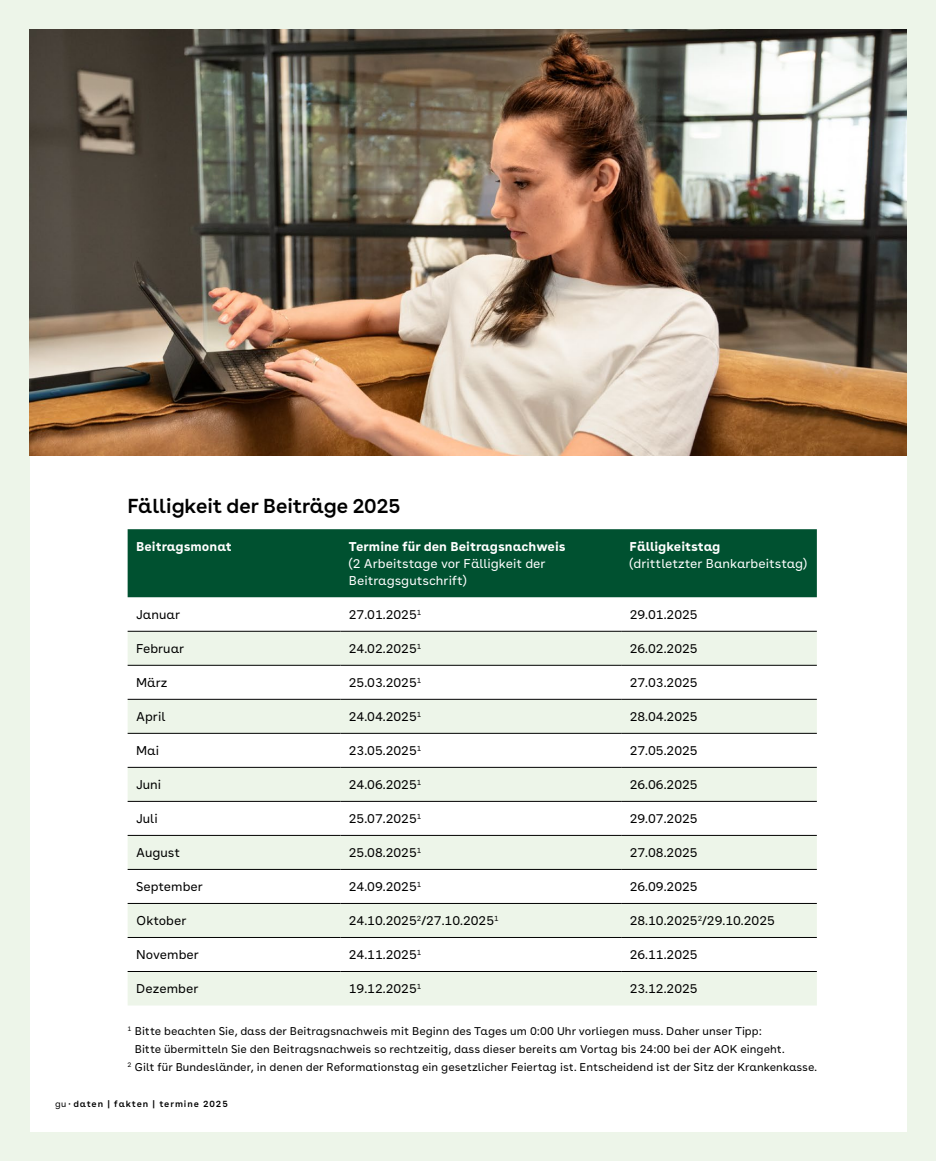
<style>
.page{position:relative;width:936px;height:1161px;background:#fff}
.page>*{position:absolute;margin:0;border:0;box-sizing:border-box;transform-origin:0 0}
.t1{font:600 20.25px "AOK Buenos Aires";color:#000}
.t2{font:12.75px "AOK Buenos Aires Text";color:#000}
.t3{font:12.75px/17.2px "AOK Buenos Aires Text";color:#fff}
.t4{font:700 12.75px "AOK Buenos Aires Text";color:#fff}
.t5{font:11.25px "AOK Buenos Aires Text";color:#000}
.t6{font:600 9px "AOK Buenos Aires Text";letter-spacing:.1em;color:#000}
.s1{font-weight:400}
</style>
<div class="page">
<div style="left:0;top:0;width:935px;height:1161px;background:#edf5e9"></div>
<div style="left:30px;top:30px;width:876px;height:1101px;background:#fff"></div>
<div style="left:128px;top:529px;width:688px;height:68px;background:#005130"></div>
<svg style="left:128px;top:632px;width:688px;height:373px;fill:#edf5e9"></svg>
<hr style="left:128px;top:631px;width:212px;height:1px;background:#000">
<hr style="left:340px;top:631px;width:281px;height:1px;background:#000">
<hr style="left:621px;top:631px;width:195px;height:1px;background:#000">
<hr style="left:128px;top:665px;width:212px;height:1px;background:#000">
<hr style="left:340px;top:665px;width:281px;height:1px;background:#000">
<hr style="left:621px;top:665px;width:195px;height:1px;background:#000">
<hr style="left:128px;top:699px;width:212px;height:1px;background:#000">
<hr style="left:340px;top:699px;width:281px;height:1px;background:#000">
<hr style="left:621px;top:699px;width:195px;height:1px;background:#000">
<hr style="left:128px;top:733px;width:212px;height:1px;background:#000">
<hr style="left:340px;top:733px;width:281px;height:1px;background:#000">
<hr style="left:621px;top:733px;width:195px;height:1px;background:#000">
<hr style="left:128px;top:767px;width:212px;height:1px;background:#000">
<hr style="left:340px;top:767px;width:281px;height:1px;background:#000">
<hr style="left:621px;top:767px;width:195px;height:1px;background:#000">
<hr style="left:128px;top:801px;width:212px;height:1px;background:#000">
<hr style="left:340px;top:801px;width:281px;height:1px;background:#000">
<hr style="left:621px;top:801px;width:195px;height:1px;background:#000">
<hr style="left:128px;top:835px;width:212px;height:1px;background:#000">
<hr style="left:340px;top:835px;width:281px;height:1px;background:#000">
<hr style="left:621px;top:835px;width:195px;height:1px;background:#000">
<hr style="left:128px;top:869px;width:212px;height:1px;background:#000">
<hr style="left:340px;top:869px;width:281px;height:1px;background:#000">
<hr style="left:621px;top:869px;width:195px;height:1px;background:#000">
<hr style="left:128px;top:903px;width:212px;height:1px;background:#000">
<hr style="left:340px;top:903px;width:281px;height:1px;background:#000">
<hr style="left:621px;top:903px;width:195px;height:1px;background:#000">
<hr style="left:128px;top:937px;width:212px;height:1px;background:#000">
<hr style="left:340px;top:937px;width:281px;height:1px;background:#000">
<hr style="left:621px;top:937px;width:195px;height:1px;background:#000">
<hr style="left:128px;top:971px;width:212px;height:1px;background:#000">
<hr style="left:340px;top:971px;width:281px;height:1px;background:#000">
<hr style="left:621px;top:971px;width:195px;height:1px;background:#000">
<img style="left:30px;top:30px;width:876px;height:425px">
<h1 class="t1" style="left:128px;top:489px;width:274px">Fälligkeit der Beiträge 2025</h1>
<p class="t4" style="left:136px;top:535px;width:97px">Beitragsmonat</p>
<p class="t4" style="left:349px;top:535px;width:218px">Termine für den Beitragsnachweis</p>
<p class="t3" style="left:349px;top:554px;width:198px">(2 Arbeitstage vor Fälligkeit der<br>Beitragsgutschrift)</p>
<p class="t4" style="left:629px;top:535px;width:92px">Fälligkeitstag</p>
<p class="t3" style="left:629px;top:554px;width:179px">(drittletzter Bankarbeitstag)</p>
<p class="t2" style="left:136px;top:604px;width:45px">Januar</p>
<p class="t2" style="left:349px;top:604px;width:74px">27.01.2025<sup>1</sup></p>
<p class="t2" style="left:629px;top:604px;width:69px">29.01.2025</p>
<p class="t2" style="left:136px;top:638px;width:50px">Februar</p>
<p class="t2" style="left:349px;top:638px;width:74px">24.02.2025<sup>1</sup></p>
<p class="t2" style="left:629px;top:638px;width:69px">26.02.2025</p>
<p class="t2" style="left:136px;top:672px;width:33px">März</p>
<p class="t2" style="left:349px;top:672px;width:74px">25.03.2025<sup>1</sup></p>
<p class="t2" style="left:629px;top:672px;width:69px">27.03.2025</p>
<p class="t2" style="left:136px;top:706px;width:31px">April</p>
<p class="t2" style="left:349px;top:706px;width:74px">24.04.2025<sup>1</sup></p>
<p class="t2" style="left:629px;top:706px;width:69px">28.04.2025</p>
<p class="t2" style="left:136px;top:740px;width:25px">Mai</p>
<p class="t2" style="left:349px;top:740px;width:74px">23.05.2025<sup>1</sup></p>
<p class="t2" style="left:629px;top:740px;width:69px">27.05.2025</p>
<p class="t2" style="left:136px;top:774px;width:27px">Juni</p>
<p class="t2" style="left:349px;top:774px;width:74px">24.06.2025<sup>1</sup></p>
<p class="t2" style="left:629px;top:774px;width:69px">26.06.2025</p>
<p class="t2" style="left:136px;top:808px;width:23px">Juli</p>
<p class="t2" style="left:349px;top:808px;width:74px">25.07.2025<sup>1</sup></p>
<p class="t2" style="left:629px;top:808px;width:69px">29.07.2025</p>
<p class="t2" style="left:136px;top:842px;width:45px">August</p>
<p class="t2" style="left:349px;top:842px;width:74px">25.08.2025<sup>1</sup></p>
<p class="t2" style="left:629px;top:842px;width:69px">27.08.2025</p>
<p class="t2" style="left:136px;top:876px;width:68px">September</p>
<p class="t2" style="left:349px;top:876px;width:74px">24.09.2025<sup>1</sup></p>
<p class="t2" style="left:629px;top:876px;width:69px">26.09.2025</p>
<p class="t2" style="left:136px;top:910px;width:52px">Oktober</p>
<p class="t2" style="left:349px;top:910px;width:151px">24.10.2025<sup>2</sup>/27.10.2025<sup>1</sup></p>
<p class="t2" style="left:629px;top:910px;width:147px">28.10.2025<sup>2</sup>/29.10.2025</p>
<p class="t2" style="left:136px;top:944px;width:64px">November</p>
<p class="t2" style="left:349px;top:944px;width:74px">24.11.2025<sup>1</sup></p>
<p class="t2" style="left:629px;top:944px;width:69px">26.11.2025</p>
<p class="t2" style="left:136px;top:978px;width:64px">Dezember</p>
<p class="t2" style="left:349px;top:978px;width:74px">19.12.2025<sup>1</sup></p>
<p class="t2" style="left:629px;top:978px;width:69px">23.12.2025</p>
<p class="t5" style="left:128px;top:1022px;width:636px"><sup>1</sup> Bitte beachten Sie, dass der Beitragsnachweis mit Beginn des Tages um 0:00 Uhr vorliegen muss. Daher unser Tipp:</p>
<p class="t5" style="left:135px;top:1040px;width:651px">Bitte übermitteln Sie den Beitragsnachweis so rechtzeitig, dass dieser bereits am Vortag bis 24:00 bei der AOK eingeht.</p>
<p class="t5" style="left:128px;top:1058px;width:691px"><sup>2</sup> Gilt für Bundesländer, in denen der Reformationstag ein gesetzlicher Feiertag ist. Entscheidend ist der Sitz der Krankenkasse.</p>
<p class="t6" style="left:55px;top:1096px;width:174px"><span class="s1">gu</span> · daten | fakten | termine 2025</p>
</div>
